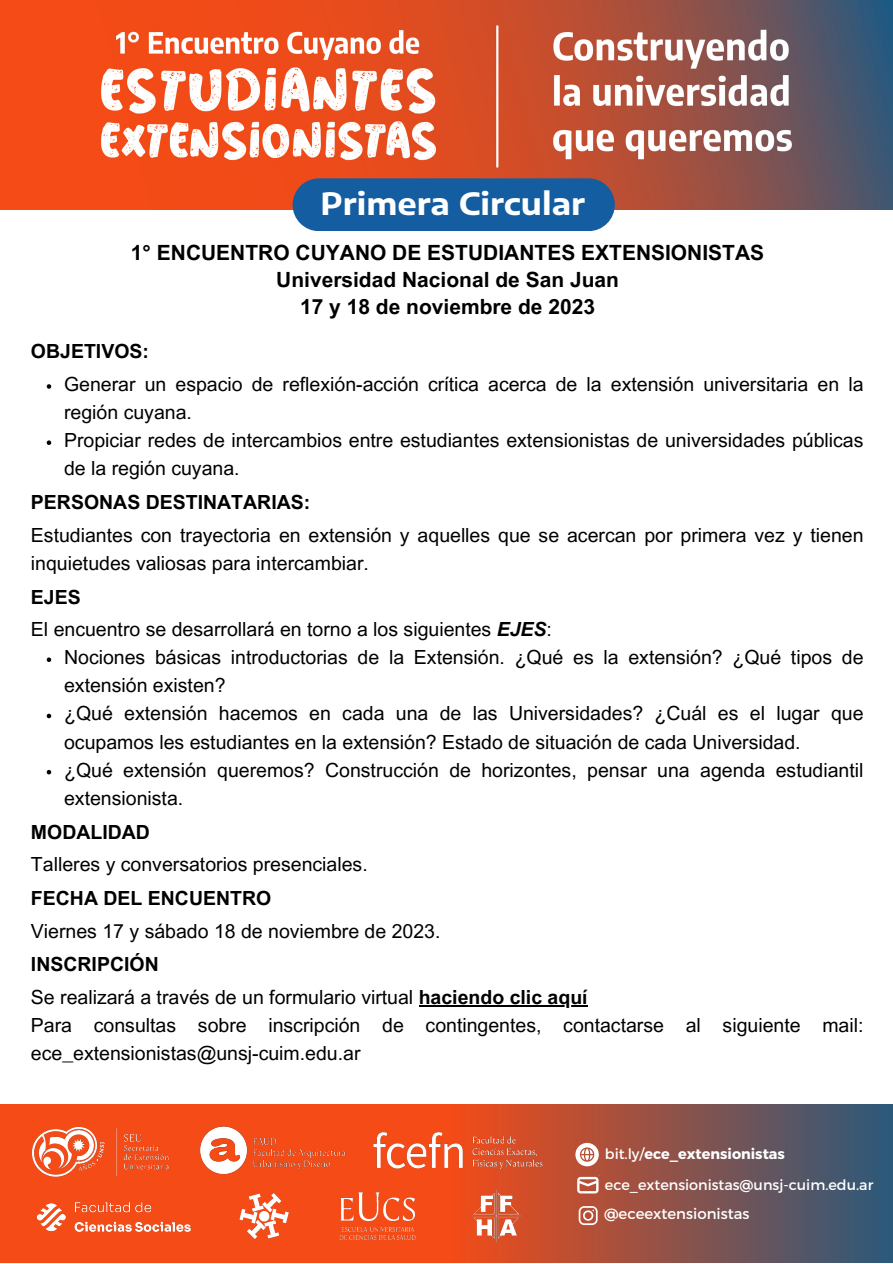
<style>
.page{position:relative;width:893px;height:1264px;background:#fff}
.page>*{position:absolute;margin:0;border:0;box-sizing:border-box;transform-origin:0 0}
.t1{font:700 30.6px "Encode Sans Expanded";color:#fff}
.t2{font:700 21px "Arial MT Pro";color:#000}
.t3{font:19.5px/28px "Arial MT Pro";color:#000}
.t4{font:700 19.5px "Arial MT Pro";color:#000}
.t5{font:14.85px "Montserrat";color:#fff}
.t6{font:14.4px "Montserrat";color:#fff}
.t7{font:700 14.4px "Montserrat";color:#fff}
.s1{font-weight:700;font-style:italic}
.s2{font-weight:700}
.s3{font-weight:400}
</style>
<div class="page">
<svg style="left:47px;top:384px;width:4px;height:5px"></svg>
<svg style="left:47px;top:440px;width:4px;height:5px"></svg>
<svg style="left:47px;top:657px;width:4px;height:5px"></svg>
<svg style="left:47px;top:713px;width:4px;height:5px"></svg>
<svg style="left:47px;top:770px;width:4px;height:4px"></svg>
<hr style="left:418px;top:1005px;width:169px;height:1px;background:#000">
<img style="left:1px;top:0;width:891px;height:209px">
<div style="left:292px;top:178px;width:322px;height:53px;background:#145da0;border-radius:26px"></div>
<svg style="left:0;top:1104px;width:892px;height:158px;background:#ab503b"></svg>
<svg style="left:578px;top:1206px;width:19px;height:18px"></svg>
<svg style="left:576px;top:1175px;width:23px;height:19px"></svg>
<svg style="left:575px;top:1142px;width:23px;height:24px"></svg>
<img style="left:29px;top:1124px;width:147px;height:55px">
<img style="left:198px;top:1117px;width:159px;height:63px">
<img style="left:235px;top:1187px;width:57px;height:54px">
<img style="left:30px;top:1189px;width:170px;height:54px">
<img style="left:466px;top:1188px;width:62px;height:55px">
<img style="left:370px;top:1127px;width:176px;height:46px">
<img style="left:328px;top:1188px;width:95px;height:55px">
<p class="t1" style="left:320px;top:184px;width:266px">Primera Circular</p>
<p class="t2" style="left:131px;top:245px;width:634px">1° ENCUENTRO CUYANO DE ESTUDIANTES EXTENSIONISTAS</p>
<p class="t2" style="left:276px;top:272px;width:344px">Universidad Nacional de San Juan</p>
<p class="t2" style="left:300px;top:299px;width:296px">17 y 18 de noviembre de 2023</p>
<p class="t4" style="left:31px;top:344px;width:119px">OBJETIVOS:</p>
<p class="t3" style="left:64px;top:372px;width:800px">Generar un espacio de reflexión-acción crítica acerca de la extensión universitaria en la región cuyana.</p>
<p class="t3" style="left:64px;top:429px;width:800px">Propiciar redes de intercambios entre estudiantes extensionistas de universidades públicas de la región cuyana.</p>
<p class="t4" style="left:31px;top:495px;width:281px">PERSONAS DESTINATARIAS:</p>
<p class="t3" style="left:31px;top:523px;width:834px">Estudiantes con trayectoria en extensión y aquelles que se acercan por primera vez y tienen inquietudes valiosas para intercambiar.</p>
<p class="t4" style="left:31px;top:589px;width:51px">EJES</p>
<p class="t3" style="left:31px;top:617px;width:522px">El encuentro se desarrollará en torno a los siguientes <span class="s1">EJES</span>:</p>
<p class="t3" style="left:64px;top:645px;width:800px">Nociones básicas introductorias de la Extensión. ¿Qué es la extensión? ¿Qué tipos de extensión existen?</p>
<p class="t3" style="left:64px;top:702px;width:800px">¿Qué extensión hacemos en cada una de las Universidades? ¿Cuál es el lugar que ocupamos les estudiantes en la extensión? Estado de situación de cada Universidad.</p>
<p class="t3" style="left:64px;top:758px;width:800px">¿Qué extensión queremos? Construcción de horizontes, pensar una agenda estudiantil extensionista.</p>
<p class="t4" style="left:31px;top:824px;width:121px">MODALIDAD</p>
<p class="t3" style="left:31px;top:852px;width:338px">Talleres y conversatorios presenciales.</p>
<p class="t4" style="left:31px;top:890px;width:242px">FECHA DEL ENCUENTRO</p>
<p class="t3" style="left:31px;top:919px;width:411px">Viernes 17 y sábado 18 de noviembre de 2023.</p>
<p class="t4" style="left:31px;top:957px;width:129px">INSCRIPCIÓN</p>
<p class="t3" style="left:31px;top:985px;width:558px">Se realizará a través de un formulario virtual <span class="s2">haciendo clic aquí</span></p>
<p class="t3" style="left:31px;top:1013px;width:834px">Para consultas sobre inscripción de contingentes, contactarse al siguiente mail: ece_extensionistas@unsj-cuim.edu.ar</p>
<p class="t7" style="left:605px;top:1144px;width:181px"><span class="s3">bit.ly/</span>ece_extensionistas</p>
<p class="t6" style="left:605px;top:1174px;width:270px">ece_extensionistas@unsj-cuim.edu.ar</p>
<p class="t5" style="left:604px;top:1204px;width:147px">@eceextensionistas</p>
</div>
